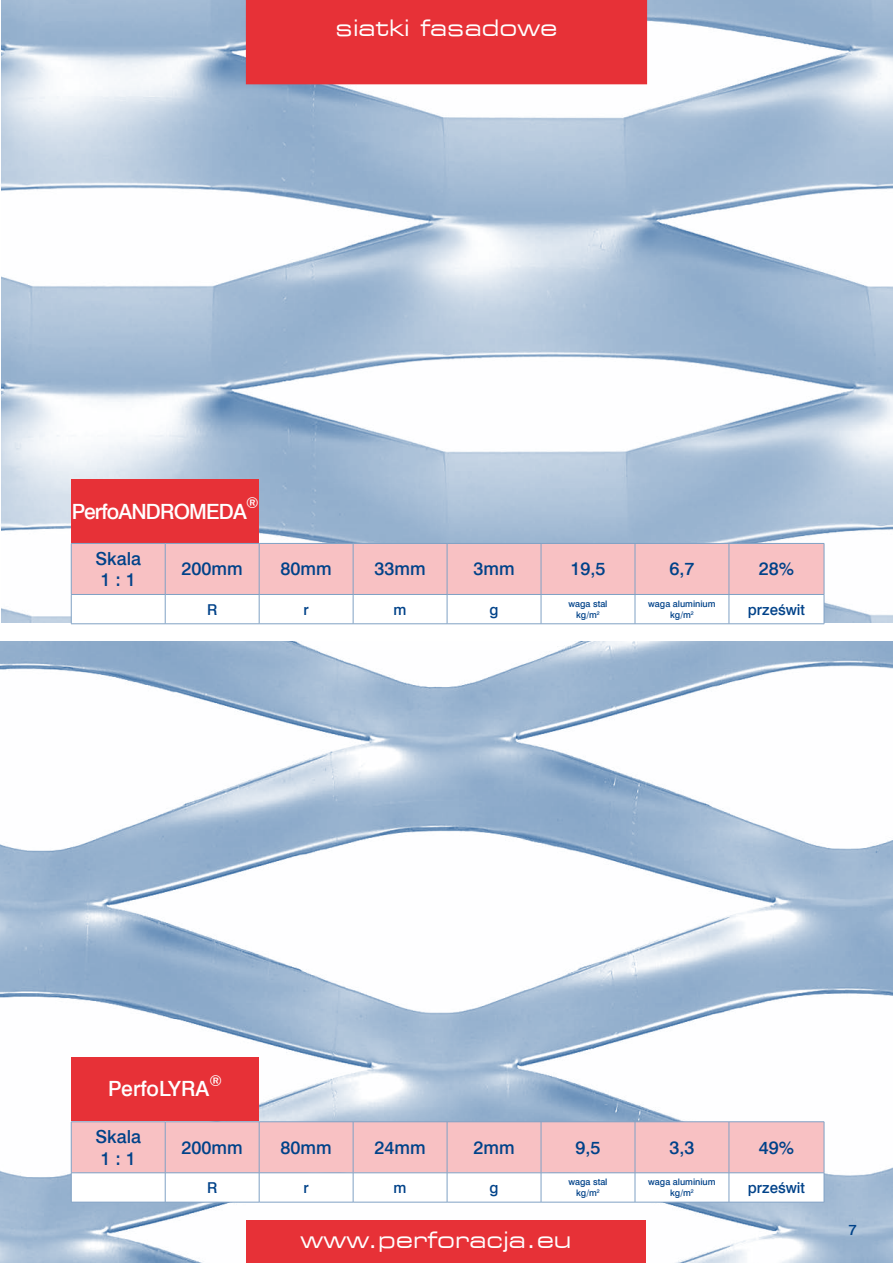
<style>
.page{position:relative;width:893px;height:1263px;background:#fff}
.page>*{position:absolute;margin:0;border:0;box-sizing:border-box;transform-origin:0 0}
.t1{font:22.5px "Square 721 Ex EU";color:#fff}
.t2{font:21px "Swis 721 Md EU";letter-spacing:-.04em;color:#fff}
.t3{font:21px "Swis 721 Md EU";color:#fff}
.t4{font:18px/21.6px "Swis 721 Md EU";color:#004289}
.t5{font:15px "Swis 721 Md EU";color:#004289}
.t6{font:15px "Swis 721 Md EU";color:#fff}
.t7{font:9px/10.8px "Swis 721 Md EU";color:#004289;text-align:center}
</style>
<div class="page">
<img style="left:0;top:0;width:893px;height:1263px">
<div style="left:0;top:623px;width:893px;height:17px;background:#fff"></div>
<div style="left:71px;top:1057px;width:188px;height:64px;background:#e73137"></div>
<div style="left:71px;top:479px;width:188px;height:64px;background:#e73137"></div>
<svg style="left:71px;top:543px;width:754px;height:81px"></svg>
<hr style="left:71px;top:1121px;width:94px;height:1px;background:#80a1c4">
<hr style="left:165px;top:1121px;width:94px;height:1px;background:#80a1c4">
<hr style="left:259px;top:1121px;width:94px;height:1px;background:#80a1c4">
<hr style="left:353px;top:1121px;width:94px;height:1px;background:#80a1c4">
<hr style="left:447px;top:1121px;width:94px;height:1px;background:#80a1c4">
<hr style="left:541px;top:1121px;width:94px;height:1px;background:#80a1c4">
<hr style="left:635px;top:1121px;width:94px;height:1px;background:#80a1c4">
<hr style="left:729px;top:1121px;width:95px;height:1px;background:#80a1c4">
<hr style="left:71px;top:1202px;width:94px;height:1px;background:#80a1c4">
<hr style="left:165px;top:1202px;width:94px;height:1px;background:#80a1c4">
<hr style="left:259px;top:1202px;width:94px;height:1px;background:#80a1c4">
<hr style="left:353px;top:1202px;width:94px;height:1px;background:#80a1c4">
<hr style="left:447px;top:1202px;width:94px;height:1px;background:#80a1c4">
<hr style="left:541px;top:1202px;width:94px;height:1px;background:#80a1c4">
<hr style="left:635px;top:1202px;width:94px;height:1px;background:#80a1c4">
<hr style="left:729px;top:1202px;width:95px;height:1px;background:#80a1c4">
<svg style="left:71px;top:1122px;width:754px;height:80px"></svg>
<div style="left:246px;top:0;width:401px;height:84px;background:#e73137"></div>
<div style="left:247px;top:1220px;width:399px;height:43px;background:#e73137"></div>
<p class="t1" style="left:335px;top:14px;width:224px">siatki fasadowe</p>
<p class="t6" style="left:246px;top:494px;width:14px">®</p>
<p class="t2" style="left:72px;top:499px;width:177px">PerfoANDROMEDA</p>
<p class="t4" style="left:95px;top:548px;width:47px">Skala<br>1 : 1</p>
<p class="t4" style="left:182px;top:559px;width:63px">200mm</p>
<p class="t4" style="left:281px;top:559px;width:53px">80mm</p>
<p class="t4" style="left:374px;top:559px;width:53px">33mm</p>
<p class="t4" style="left:473px;top:559px;width:43px">3mm</p>
<p class="t4" style="left:570px;top:559px;width:37px">19,5</p>
<p class="t4" style="left:669px;top:559px;width:27px">6,7</p>
<p class="t4" style="left:759px;top:559px;width:37px">28%</p>
<p class="t5" style="left:207px;top:600px;width:12px">R</p>
<p class="t5" style="left:303px;top:600px;width:7px">r</p>
<p class="t5" style="left:394px;top:600px;width:14px">m</p>
<p class="t5" style="left:490px;top:600px;width:11px">g</p>
<p class="t7" style="left:568px;top:599px;width:41px">waga stal kg/m<sup>2</sup></p>
<p class="t7" style="left:648px;top:599px;width:69px">waga aluminium kg/m<sup>2</sup></p>
<p class="t5" style="left:748px;top:600px;width:59px">prześwit</p>
<p class="t6" style="left:209px;top:1071px;width:14px">®</p>
<p class="t3" style="left:108px;top:1076px;width:103px">PerfoLYRA</p>
<p class="t4" style="left:95px;top:1127px;width:47px">Skala<br>1 : 1</p>
<p class="t4" style="left:182px;top:1137px;width:63px">200mm</p>
<p class="t4" style="left:281px;top:1137px;width:53px">80mm</p>
<p class="t4" style="left:374px;top:1137px;width:53px">24mm</p>
<p class="t4" style="left:473px;top:1137px;width:43px">2mm</p>
<p class="t4" style="left:575px;top:1137px;width:27px">9,5</p>
<p class="t4" style="left:669px;top:1137px;width:27px">3,3</p>
<p class="t4" style="left:759px;top:1137px;width:37px">49%</p>
<p class="t5" style="left:207px;top:1178px;width:12px">R</p>
<p class="t5" style="left:303px;top:1178px;width:7px">r</p>
<p class="t5" style="left:394px;top:1178px;width:14px">m</p>
<p class="t5" style="left:490px;top:1178px;width:11px">g</p>
<p class="t7" style="left:568px;top:1177px;width:41px">waga stal kg/m<sup>2</sup></p>
<p class="t7" style="left:648px;top:1177px;width:69px">waga aluminium kg/m<sup>2</sup></p>
<p class="t5" style="left:748px;top:1178px;width:59px">prześwit</p>
<p class="t1" style="left:301px;top:1226px;width:272px">www.perforacja.eu</p>
<p class="t5" style="left:848px;top:1221px;width:10px">7</p>
</div>
